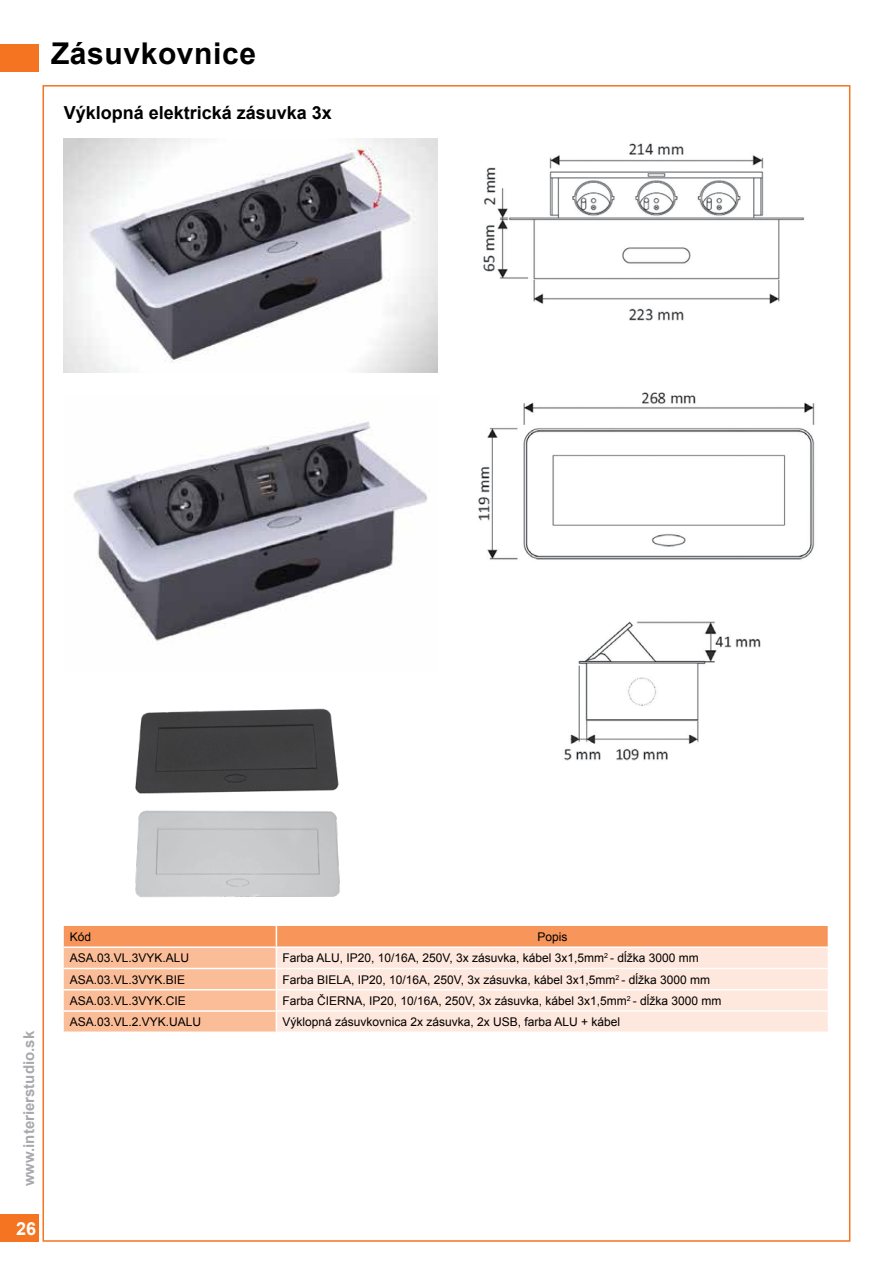
<style>
.page{position:relative;width:893px;height:1263px;background:#fff}
.page>*{position:absolute;margin:0;border:0;box-sizing:border-box;transform-origin:0 0}
.t1{font:700 30px "Arial";letter-spacing:.02em;color:#000}
.t2{font:700 18px "Arial";color:#000}
.t3{font:700 18px "Arial";color:#fff}
.t4{font:700 15px "Arial";color:#a7a9ac}
.t5{font:12px "Arial";color:#000}
</style>
<div class="page">
<div style="left:0;top:1214px;width:38px;height:28px;background:#f47421"></div>
<div style="left:0;top:45px;width:38px;height:27px;background:#f47421"></div>
<svg style="left:64px;top:926px;width:765px;height:105px"></svg>
<img style="left:478px;top:392px;width:337px;height:168px">
<img style="left:483px;top:143px;width:322px;height:178px">
<img style="left:564px;top:621px;width:197px;height:140px">
<img style="left:64px;top:138px;width:374px;height:234px">
<img style="left:135px;top:708px;width:204px;height:86px">
<img style="left:135px;top:810px;width:205px;height:88px">
<img style="left:73px;top:421px;width:355px;height:220px">
<h1 class="t1" style="left:51px;top:33px;width:207px">Zásuvkovnice</h1>
<h2 class="t2" style="left:64px;top:100px;width:270px">Výklopná elektrická zásuvka 3x</h2>
<p class="t4" style="left:18px;top:1186px;width:157px;rotate:-90deg">www.interierstudio.sk</p>
<h2 class="t3" style="left:16px;top:1216px;width:22px">26</h2>
<p class="t5" style="left:70px;top:928px;width:23px">Kód</p>
<p class="t5" style="left:537px;top:928px;width:32px">Popis</p>
<p class="t5" style="left:70px;top:950px;width:121px">ASA.03.VL.3VYK.ALU</p>
<p class="t5" style="left:282px;top:950px;width:418px">Farba ALU, IP20, 10/16A, 250V, 3x zásuvka, kábel 3x1,5mm<sup>2</sup> - dĺžka 3000 mm</p>
<p class="t5" style="left:70px;top:971px;width:117px">ASA.03.VL.3VYK.BIE</p>
<p class="t5" style="left:282px;top:971px;width:429px">Farba BIELA, IP20, 10/16A, 250V, 3x zásuvka, kábel 3x1,5mm<sup>2</sup> - dĺžka 3000 mm</p>
<p class="t5" style="left:70px;top:992px;width:118px">ASA.03.VL.3VYK.CIE</p>
<p class="t5" style="left:282px;top:992px;width:440px">Farba ČIERNA, IP20, 10/16A, 250V, 3x zásuvka, kábel 3x1,5mm<sup>2</sup> - dĺžka 3000 mm</p>
<p class="t5" style="left:70px;top:1013px;width:133px">ASA.03.VL.2.VYK.UALU</p>
<p class="t5" style="left:282px;top:1013px;width:339px">Výklopná zásuvkovnica 2x zásuvka, 2x USB, farba ALU + kábel</p>
</div>
